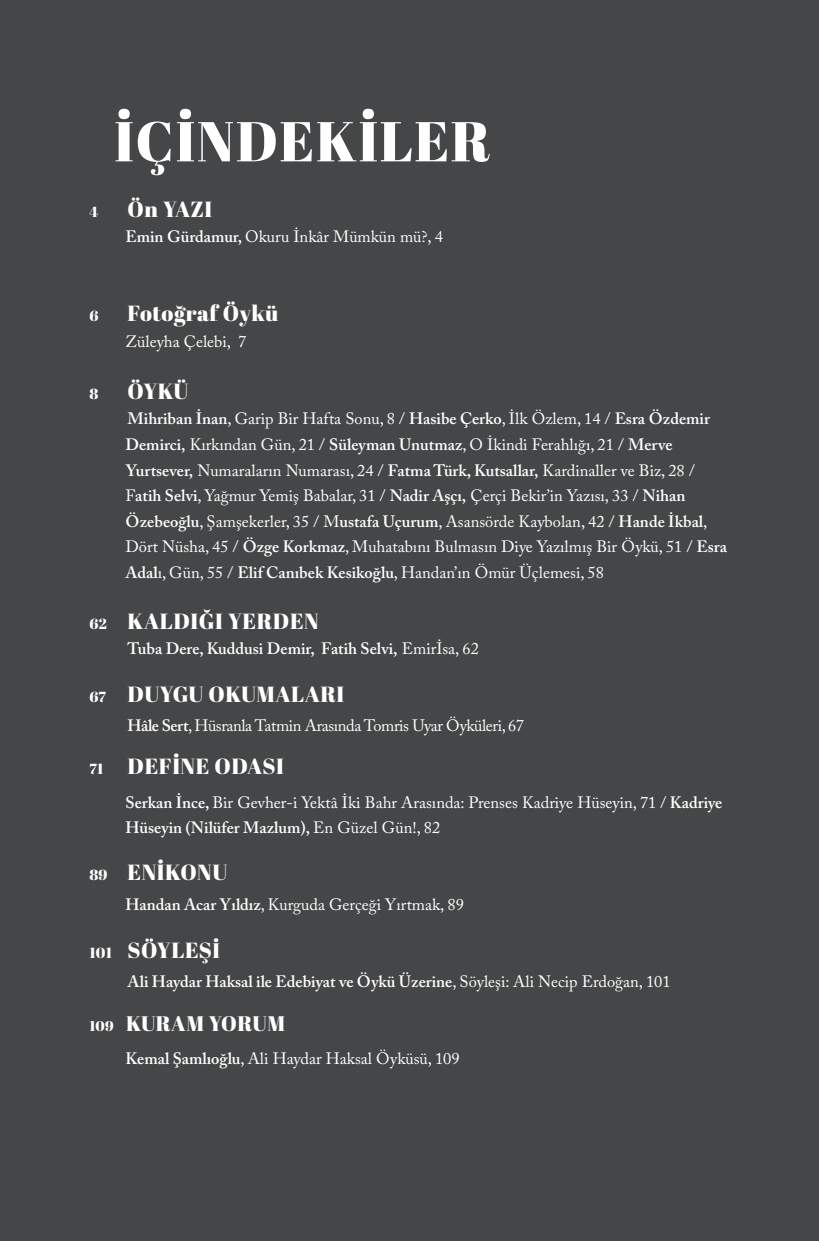
<style>
.page{position:relative;width:819px;height:1241px;background:#fff}
.page>*{position:absolute;margin:0;border:0;box-sizing:border-box;transform-origin:0 0}
.t1{font:56px "Abril Fatface";letter-spacing:.025em;color:#fff}
.t2{font:21.88px "Abril Fatface";letter-spacing:.025em;color:#fff}
.t3{font:21px "Abril Fatface";letter-spacing:.02em;color:#fff}
.t4{font:16.45px/25.6px "Adobe Caslon Pro";color:#fff}
.t5{font:600 16.45px "Adobe Caslon Pro";color:#fff}
.t6{font:16.45px "Adobe Caslon Pro";letter-spacing:-.025em;color:#fff}
.t7{font:14.53px "Abril Fatface";color:#fff}
.s1{font-weight:600}
.s2{font-size:14.53px}
.s3{font-weight:400}
.s4{font-size:21px}
.s5{font-size:14px}
</style>
<div class="page">
<div style="left:0;top:0;width:818px;height:1240px;background:#454647"></div>
<h1 class="t1" style="left:114px;top:102px;width:378px">İÇINDEKILER</h1>
<p class="t7" style="left:89px;top:201px;width:10px">4</p>
<h2 class="t2" style="left:128px;top:193px;width:86px">Ön YAZI</h2>
<p class="t4" style="left:125px;top:224px;width:319px"><span class="s1">Emin Gürdamur,</span> Okuru İnkâr Mümkün mü?, 4</p>
<p class="t7" style="left:89px;top:306px;width:10px">6</p>
<h2 class="t2" style="left:128px;top:298px;width:152px">Fotoğraf Öykü</h2>
<p class="t4" style="left:125px;top:328px;width:122px">Züleyha Çelebi, 7</p>
<p class="t7" style="left:89px;top:383px;width:10px">8</p>
<h2 class="t2" style="left:128px;top:375px;width:62px">ÖYKÜ</h2>
<p class="t4" style="left:125px;top:406px;width:603px"><span class="s1">Mihriban İnan</span>, Garip Bir Hafta Sonu, 8 / <span class="s1">Hasibe Çerko</span>, İlk Özlem, 14 / <span class="s1">Esra Özdemir Demirci,</span> Kırkından Gün, 21 / <span class="s1">Süleyman Unutmaz</span>, O İkindi Ferahlığı, 21 / <span class="s1">Merve Yurtsever,</span> Numaraların Numarası, 24 / <span class="s1">Fatma Türk, Kutsallar,</span> Kardinaller ve Biz, 28 / F<span class="s1">atih Selvi</span>, Yağmur Yemiş Babalar, 31 / <span class="s1">Nadir Aşçı,</span> Çerçi Bekir’in Yazısı, 33 / <span class="s1">Nihan Özebeoğlu</span>, Şamşekerler, 35 / M<span class="s1">ustafa Uçurum</span>, Asansörde Kaybolan, 42 / <span class="s1">Hande İkbal</span>, Dört Nüsha, 45 / <span class="s1">Özge Korkmaz</span>, Muhatabını Bulmasın Diye Yazılmış Bir Öykü, 51 / <span class="s1">Esra Adal</span>ı, Gün, 55 / <span class="s1">Elif Canıbek Kesikoğlu</span>, Handan’ın Ömür Üçlemesi, 58</p>
<h2 class="t2" style="left:89px;top:605px;width:231px"><span class="s2">62</span> KALDIĞI YERDEN</h2>
<p class="t5" style="left:128px;top:639px;width:353px">Tuba Dere, Kuddusi Demir, Fatih Selvi, <span class="s3">Emirİsa, 62</span></p>
<h2 class="t2" style="left:89px;top:679px;width:256px"><span class="s2">67</span> DUYGU OKUMALARI</h2>
<p class="t6" style="left:128px;top:715px;width:398px"><span class="s1">Hâle Sert</span>, Hüsranla Tatmin Arasında Tomris Uyar Öyküleri, 67</p>
<h2 class="t2" style="left:89px;top:750px;width:196px"><span class="s2">71</span> DEFİNE ODASI</h2>
<p class="t4" style="left:125px;top:789px;width:598px"><span class="s1">Serkan İnce,</span> Bir Gevher-i Yektâ İki Bahr Arasında: Prenses Kadriye Hüseyin, 71 / <span class="s1">Kadriye<br>Hüseyin (Nilüfer Mazlum),</span> En Güzel Gün!, 82</p>
<h2 class="t2" style="left:89px;top:856px;width:139px"><span class="s2">89</span> ENİKONU</h2>
<p class="t4" style="left:125px;top:891px;width:340px"><span class="s1">Handan Acar Yıldız</span>, Kurguda Gerçeği Yırtmak, 89</p>
<h2 class="t2" style="left:89px;top:934px;width:132px"><span class="s2">101</span> SÖYLEŞ<span class="s4">İ</span></h2>
<p class="t5" style="left:128px;top:971px;width:544px">Ali Haydar Haksal ile Edebiyat ve Öykü Üzerine<span class="s3">, Söyleşi: Ali Necip Erdoğan, 101</span></p>
<p class="t3" style="left:89px;top:1008px;width:197px"><span class="s5">109</span> KURAM YORUM</p>
<p class="t4" style="left:125px;top:1044px;width:335px"><span class="s1">Kemal Şamlıoğlu</span>, Ali Haydar Haksal Öyküsü, 109</p>
</div>
